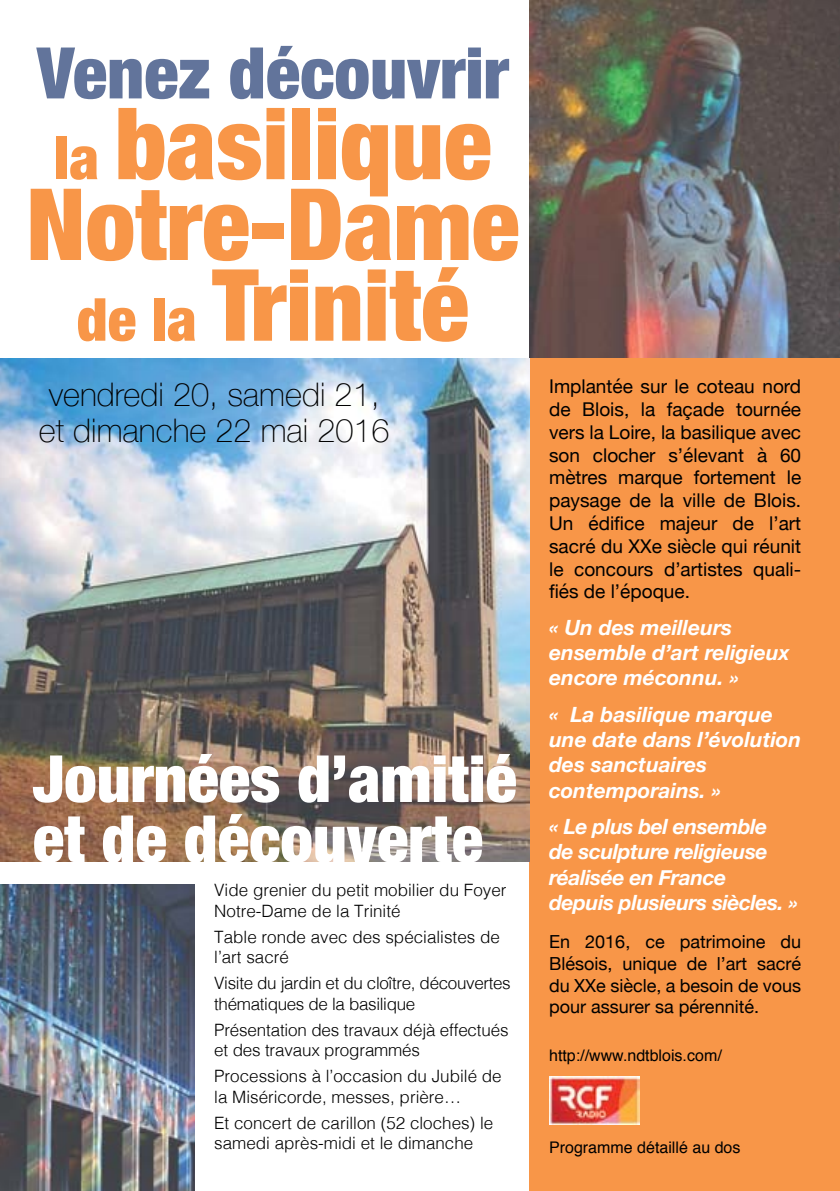
<style>
.page{position:relative;width:840px;height:1191px;background:#fff}
.page>*{position:absolute;margin:0;border:0;box-sizing:border-box;transform-origin:0 0}
.t1{font:900 condensed 99.8px/80.8px "Helvetica Neue";color:#f89648;text-align:center}
.t2{font:900 condensed 71.2px "Helvetica Neue";color:#62749b}
.t3{font:900 condensed 65px/60px "Helvetica Neue";color:#fff}
.t4{font:100 32.4px/36px "Helvetica Neue";color:#000;text-align:center}
.t5{font:italic 700 21px/25.2px "Helvetica Neue";color:#fff}
.t6{font:italic 700 21px/25.2px "Helvetica Neue";letter-spacing:-.02em;color:#fff}
.t7{font:19px/22.8px "Helvetica Neue";color:#000;text-align:justify}
.t8{font:18px/21.6px "Helvetica Neue";color:#000;text-align:justify}
.t9{font:300 17px/20.4px "Helvetica";color:#000}
.t10{font:300 17px/20.4px "Helvetica";letter-spacing:-.02em;color:#000}
.t11{font:16px "Helvetica";color:#000}
.s1{font-size:59.4px}
</style>
<div class="page">
<div style="left:529px;top:0;width:310px;height:1191px;background:#f89648"></div>
<img style="left:0;top:359px;width:529px;height:503px">
<img style="left:529px;top:0;width:310px;height:357px">
<img style="left:0;top:884px;width:194px;height:307px">
<img style="left:549px;top:1076px;width:90px;height:48px">
<h2 class="t2" style="left:37px;top:14px;width:473px">Venez découvrir</h2>
<h1 class="t1" style="left:26px;top:98px;width:494px"><span class="s1">la</span> basilique<br>Notre-Dame <span class="s1">de la</span> Trinité</h1>
<h3 class="t4" style="left:39px;top:375px;width:352px">vendredi 20, samedi 21, et dimanche 22 mai 2016</h3>
<h3 class="t3" style="left:33px;top:745px;width:485px">Journées d’amitié et de découverte</h3>
<p class="t9" style="left:214px;top:878px;width:293px">Vide grenier du petit mobilier du Foyer<br>Notre-Dame de la Trinité</p>
<p class="t9" style="left:214px;top:925px;width:287px">Table ronde avec des spécialistes de l’art sacré</p>
<p class="t10" style="left:214px;top:971px;width:298px">Visite du jardin et du cloître, découvertes thématiques de la basilique</p>
<p class="t9" style="left:214px;top:1018px;width:296px">Présentation des travaux déjà effectués et des travaux programmés</p>
<p class="t9" style="left:214px;top:1064px;width:289px">Processions à l’occasion du Jubilé de la Miséricorde, messes, prière…</p>
<p class="t9" style="left:214px;top:1111px;width:280px">Et concert de carillon (52 cloches) le samedi après-midi et le dimanche</p>
<p class="t7" style="left:549px;top:376px;width:253px">Implantée sur le coteau nord de Blois, la façade tournée vers la Loire, la basilique avec son clocher s’élevant à 60 mètres marque fortement le paysage de la ville de Blois.<br>Un édifice majeur de l’art sacré du XXe siècle qui réunit le concours d’artistes quali&shy;fiés de l’époque.</p>
<p class="t5" style="left:549px;top:615px;width:242px">« Un des meilleurs ensemble d’art religieux encore méconnu. »</p>
<p class="t5" style="left:549px;top:702px;width:253px">« La basilique marque une date dans l’évolution des sanctuaires contemporains. »</p>
<p class="t6" style="left:549px;top:814px;width:250px">« Le plus bel ensemble<br>de sculpture religieuse réalisée en France<br>depuis plusieurs siècles. »</p>
<p class="t8" style="left:549px;top:932px;width:253px">En 2016, ce patrimoine du Blésois, unique de l’art sacré du XXe siècle, a besoin de vous pour assurer sa pérennité.</p>
<p class="t11" style="left:549px;top:1042px;width:174px">http://www.ndtblois.com/</p>
<p class="t11" style="left:549px;top:1134px;width:193px">Programme détaillé au dos</p>
</div>
